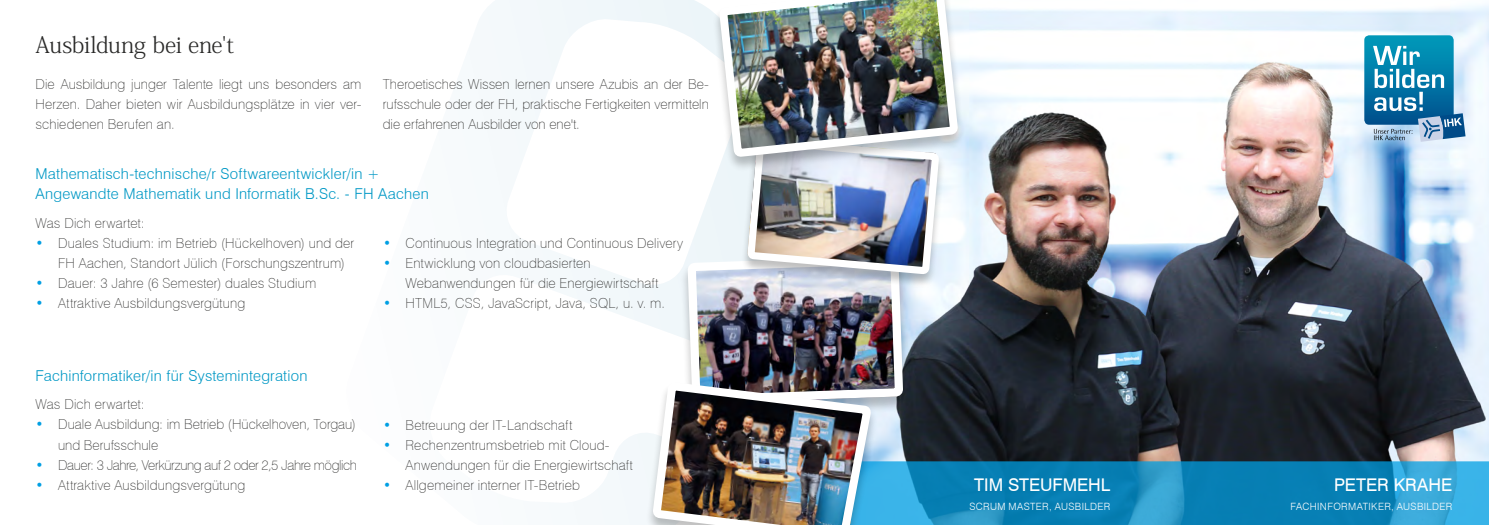
<style>
.page{position:relative;width:1489px;height:525px;background:#fff}
.page>*{position:absolute;margin:0;border:0;box-sizing:border-box;transform-origin:0 0}
.t1{font:300 22.5px "Koz Min Pro";letter-spacing:-.015em;color:#282827}
.t2{font:17.5px "Swiss 721 BT";color:#fff}
.t3{font:300 15px/20px "Swiss 721 BT";letter-spacing:.015em;color:#0098c5}
.t4{font:100 13.75px/20px "Swiss 721 BT";letter-spacing:.01em;color:#282827}
.t5{font:100 13.75px "Swiss 721 BT";letter-spacing:-.03em;color:#282827}
.t6{font:300 10px "Swiss 721 BT";letter-spacing:.035em;color:#fff}
.s1{color:#009fe3}
</style>
<div class="page">
<img style="left:878px;top:4px;width:610px;height:457px">
<svg style="left:486px;top:0;width:254px;height:524px"></svg>
<svg style="left:878px;top:461px;width:610px;height:63px;background:#168cbf"></svg>
<div style="left:679px;top:255px;width:231px;height:164px;background:#000;opacity:.25"></div>
<img style="left:683px;top:258px;width:223px;height:142px">
<div style="left:645px;top:382px;width:233px;height:142px;background:#000;opacity:.25"></div>
<img style="left:648px;top:377px;width:228px;height:147px">
<div style="left:740px;top:137px;width:205px;height:150px;background:#000;opacity:.25"></div>
<img style="left:743px;top:172px;width:199px;height:106px">
<div style="left:711px;top:0;width:254px;height:172px;background:#000;opacity:.25"></div>
<img style="left:718px;top:0;width:243px;height:158px">
<svg style="left:1364px;top:35px;width:101px;height:107px;background:#4f9dc0"></svg>
<h1 class="t1" style="left:35px;top:29px;width:200px">Ausbildung bei ene't</h1>
<p class="t4" style="left:35px;top:74px;width:327px;text-align:justify">Die Ausbildung junger Talente liegt uns besonders am Herzen. Daher bieten wir Ausbildungsplätze in vier ver&shy;schiedenen Berufen an.</p>
<p class="t4" style="left:383px;top:74px;width:327px;text-align:justify">Theroetisches Wissen lernen unsere Azubis an der Be&shy;rufsschule oder der FH, praktische Fertigkeiten vermitteln die erfahrenen Ausbilder von ene't.</p>
<p class="t3" style="left:35px;top:163px;width:395px">Mathematisch-technische/r Softwareentwickler/in +<br>Angewandte Mathematik und Informatik B.Sc. - FH Aachen</p>
<p class="t4" style="left:36px;top:212px;width:111px">Was Dich erwartet:</p>
<p class="t4" style="left:58px;top:232px;width:297px;text-indent:-22px"><span class="s1">•</span> Duales Studium: im Betrieb (Hückelhoven) und der<br>FH Aachen, Standort Jülich (Forschungszentrum)</p>
<p class="t4" style="left:36px;top:272px;width:282px"><span class="s1">•</span> Dauer: 3 Jahre (6 Semester) duales Studium</p>
<p class="t4" style="left:36px;top:292px;width:211px"><span class="s1">•</span> Attraktive Ausbildungsvergütung</p>
<p class="t3" style="left:35px;top:365px;width:273px">Fachinformatiker/in für Systemintegration</p>
<p class="t4" style="left:36px;top:394px;width:111px">Was Dich erwartet:</p>
<p class="t4" style="left:58px;top:414px;width:299px;text-indent:-22px"><span class="s1">•</span> Duale Ausbildung: im Betrieb (Hückelhoven, Torgau) und Berufsschule</p>
<p class="t5" style="left:36px;top:456px;width:323px"><span class="s1">•</span> Dauer: 3 Jahre, Verkürzung auf 2 oder 2,5 Jahre möglich</p>
<p class="t4" style="left:36px;top:474px;width:211px"><span class="s1">•</span> Attraktive Ausbildungsvergütung</p>
<p class="t4" style="left:383px;top:232px;width:302px"><span class="s1">•</span> Continuous Integration und Continuous Delivery</p>
<p class="t4" style="left:405px;top:252px;width:254px;text-indent:-22px"><span class="s1">•</span> Entwicklung von cloudbasierten<br>Webanwendungen für die Energiewirtschaft</p>
<p class="t4" style="left:383px;top:292px;width:283px"><span class="s1">•</span> HTML5, CSS, JavaScript, Java, SQL, u. v. m.</p>
<p class="t4" style="left:383px;top:414px;width:191px"><span class="s1">•</span> Betreuung der IT-Landschaft</p>
<p class="t4" style="left:405px;top:434px;width:229px;text-indent:-22px"><span class="s1">•</span> Rechenzentrumsbetrieb mit Cloud-<br>Anwendungen für die Energiewirtschaft</p>
<p class="t4" style="left:383px;top:474px;width:198px"><span class="s1">•</span> Allgemeiner interner IT-Betrieb</p>
<p class="t2" style="left:974px;top:473px;width:137px">TIM STEUFMEHL</p>
<p class="t6" style="left:969px;top:500px;width:142px">SCRUM MASTER, AUSBILDER</p>
<p class="t2" style="left:1333px;top:473px;width:120px">PETER KRAHE</p>
<p class="t6" style="left:1290px;top:500px;width:163px">FACHINFORMATIKER, AUSBILDER</p>
</div>
